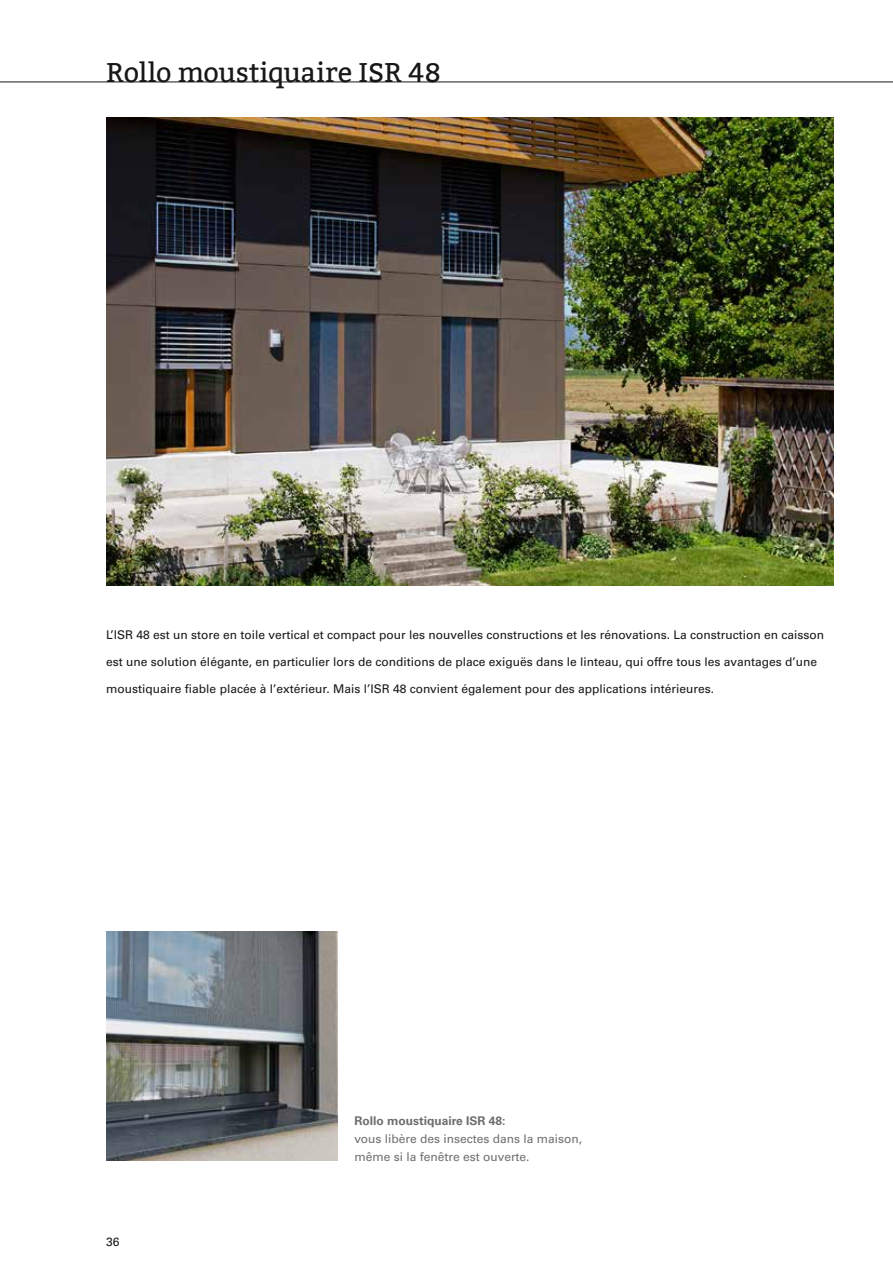
<style>
.page{position:relative;width:893px;height:1263px;background:#fff}
.page>*{position:absolute;margin:0;border:0;box-sizing:border-box;transform-origin:0 0}
.t1{font:27px "Bitter";color:#181716}
.t2{font:12px "Univers LT Std";color:#181716}
.t3{font:12px/18px "Univers LT Std";color:#6e6e6e}
.t4{font:700 12px "Univers LT Std";color:#6e6e6e}
</style>
<div class="page">
<img style="left:106px;top:118px;width:727px;height:467px">
<img style="left:106px;top:931px;width:231px;height:230px">
<hr style="left:0;top:82px;width:893px;height:1px;background:#181716">
<h1 class="t1" style="left:106px;top:57px;width:336px">Rollo moustiquaire ISR 48</h1>
<p class="t2" style="left:106px;top:628px;width:719px">L’ISR 48 est un store en toile vertical et compact pour les nouvelles constructions et les rénovations. La construction en caisson</p>
<p class="t2" style="left:106px;top:655px;width:712px">est une solution élégante, en particulier lors de conditions de place exiguës dans le linteau, qui offre tous les avantages d’une</p>
<p class="t2" style="left:106px;top:682px;width:609px">moustiquaire fiable placée à l’extérieur. Mais l’ISR 48 convient également pour des applications intérieures.</p>
<p class="t2" style="left:106px;top:1235px;width:15px">36</p>
<p class="t4" style="left:354px;top:1114px;width:153px">Rollo moustiquaire ISR 48:</p>
<p class="t3" style="left:354px;top:1130px;width:229px">vous libère des insectes dans la maison, même si la fenêtre est ouverte.</p>
</div>
